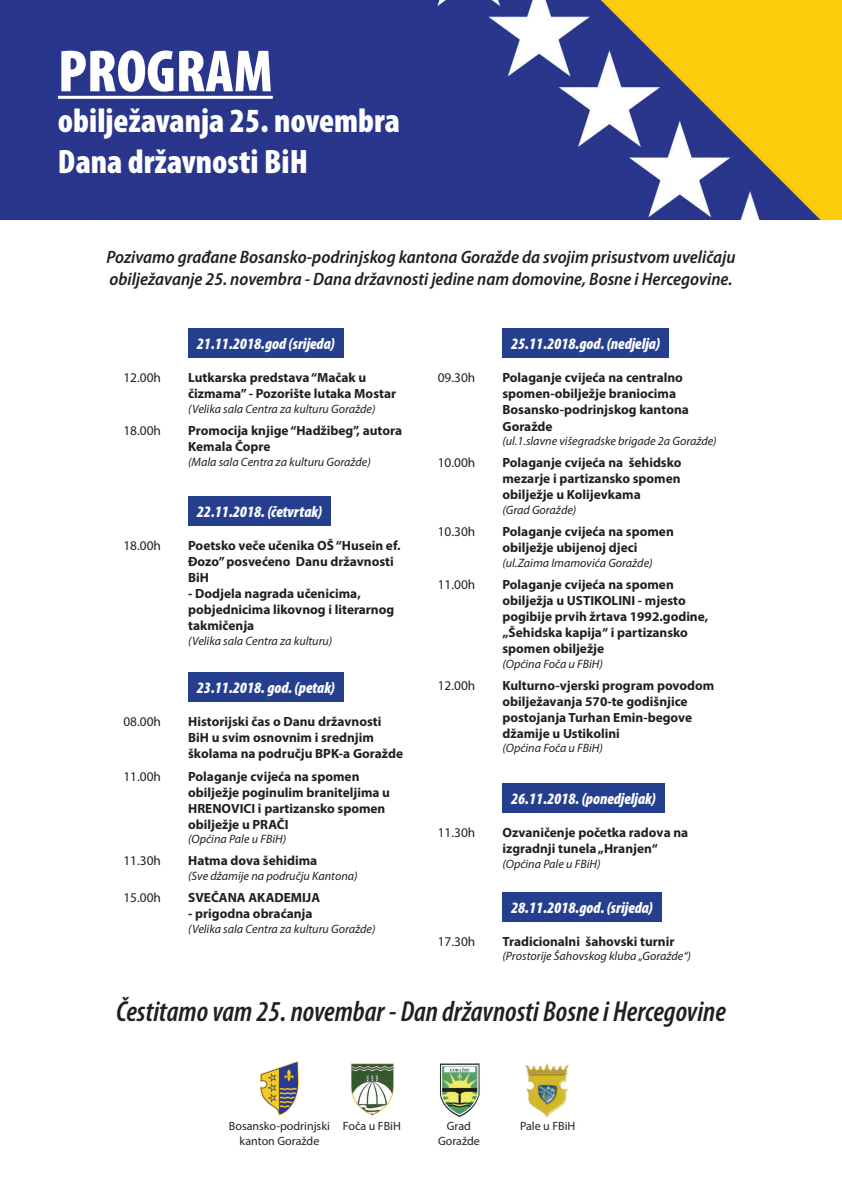
<style>
.page{position:relative;width:842px;height:1191px;background:#fff}
.page>*{position:absolute;margin:0;border:0;box-sizing:border-box;transform-origin:0 0}
.t1{font:900 condensed 60px "Myriad Pro";color:#fff}
.t2{font:900 condensed 34px/40.8px "Myriad Pro";color:#fff}
.t3{font:italic 600 condensed 29px "Myriad Pro";color:#231f20}
.t4{font:italic 600 semi-condensed 18px/21.6px "Myriad Pro";color:#231f20}
.t5{font:italic 900 condensed 15.9px "Myriad Pro";color:#fff}
.t6{font:700 13.4px/16px "Myriad Pro";color:#231f20}
.t7{font:13.4px "Myriad Pro";color:#231f20}
.t8{font:italic 12.1px "Myriad Pro";color:#231f20}
.t9{font:12px/14.4px "Myriad Pro";color:#231f20;text-align:center}
</style>
<div class="page">
<div style="left:188px;top:329px;width:156px;height:29px;background:#253f8e"></div>
<div style="left:188px;top:496px;width:143px;height:29px;background:#253f8e"></div>
<div style="left:188px;top:672px;width:155px;height:30px;background:#253f8e"></div>
<div style="left:502px;top:329px;width:167px;height:29px;background:#253f8e"></div>
<div style="left:502px;top:783px;width:162px;height:29px;background:#253f8e"></div>
<div style="left:502px;top:892px;width:159px;height:29px;background:#253f8e"></div>
<img style="left:260px;top:1061px;width:309px;height:57px">
<img style="left:0;top:0;width:842px;height:220px">
<hr style="left:58px;top:96px;width:215px;height:3px;background:#fff">
<h1 class="t1" style="left:58px;top:33px;width:216px">PROGRAM</h1>
<h2 class="t2" style="left:58px;top:99px;width:343px">obilježavanja 25. novembra<br>Dana državnosti BiH</h2>
<h3 class="t4" style="left:106px;top:246px;width:631px">Pozivamo građane Bosansko-podrinjskog kantona Goražde da svojim prisustvom uveličaju obilježavanje 25. novembra - Dana državnosti jedine nam domovine, Bosne i Hercegovine.</h3>
<p class="t5" style="left:197px;top:334px;width:140px">21.11.2018.god (srijeda)</p>
<p class="t7" style="left:123px;top:369px;width:39px">12.00h</p>
<p class="t6" style="left:188px;top:369px;width:209px">Lutkarska predstava “Mačak u čizmama” - Pozorište lutaka Mostar</p>
<p class="t8" style="left:188px;top:401px;width:189px">(Velika sala Centra za kulturu Goražde)</p>
<p class="t7" style="left:123px;top:422px;width:39px">18.00h</p>
<p class="t6" style="left:188px;top:422px;width:215px">Promocija knjige “Hadžibeg”, autora<br>Kemala Čopre</p>
<p class="t8" style="left:188px;top:454px;width:184px">(Mala sala Centra za kulturu Goražde)</p>
<p class="t5" style="left:197px;top:501px;width:127px">22.11.2018. (četvrtak)</p>
<p class="t7" style="left:123px;top:537px;width:39px">18.00h</p>
<p class="t6" style="left:188px;top:537px;width:214px">Poetsko veče učenika OŠ “Husein ef.<br>Đozo” posvećeno Danu državnosti<br>BiH</p>
<p class="t6" style="left:188px;top:585px;width:208px">- Dodjela nagrada učenicima, pobjednicima likovnog i literarnog takmičenja</p>
<p class="t8" style="left:188px;top:633px;width:146px">(Velika sala Centra za kulturu)</p>
<p class="t5" style="left:197px;top:677px;width:140px">23.11.2018. god. (petak)</p>
<p class="t7" style="left:123px;top:713px;width:39px">08.00h</p>
<p class="t6" style="left:188px;top:713px;width:216px">Historijski čas o Danu državnosti<br>BiH u svim osnovnim i srednjim školama na području BPK-a Goražde</p>
<p class="t7" style="left:123px;top:768px;width:39px">11.00h</p>
<p class="t6" style="left:188px;top:767px;width:203px">Polaganje cvijeća na spomen obilježje poginulim braniteljima u<br>HRENOVICI i partizansko spomen obilježje u PRAČI</p>
<p class="t8" style="left:188px;top:831px;width:100px">(Općina Pale u FBiH)</p>
<p class="t7" style="left:123px;top:852px;width:39px">11.30h</p>
<p class="t6" style="left:188px;top:852px;width:131px">Hatma dova šehidima</p>
<p class="t8" style="left:188px;top:868px;width:171px">(Sve džamije na području Kantona)</p>
<p class="t7" style="left:123px;top:889px;width:39px">15.00h</p>
<p class="t6" style="left:188px;top:889px;width:134px">SVEČANA AKADEMIJA</p>
<p class="t6" style="left:188px;top:905px;width:126px">- prigodna obraćanja</p>
<p class="t8" style="left:188px;top:921px;width:189px">(Velika sala Centra za kulturu Goražde)</p>
<p class="t5" style="left:511px;top:334px;width:151px">25.11.2018.god. (nedjelja)</p>
<p class="t7" style="left:438px;top:369px;width:39px">09.30h</p>
<p class="t6" style="left:502px;top:369px;width:188px">Polaganje cvijeća na centralno spomen-obilježje braniocima<br>Bosansko-podrinjskog kantona<br>Goražde</p>
<p class="t8" style="left:502px;top:433px;width:216px">(ul.1.slavne višegradske brigade 2a Goražde)</p>
<p class="t7" style="left:438px;top:454px;width:39px">10.00h</p>
<p class="t6" style="left:502px;top:454px;width:181px;text-align:justify">Polaganje cvijeća na šehidsko mezarje i partizansko spomen obilježje u Kolijevkama</p>
<p class="t8" style="left:502px;top:502px;width:75px">(Grad Goražde)</p>
<p class="t7" style="left:438px;top:523px;width:39px">10.30h</p>
<p class="t6" style="left:502px;top:523px;width:173px">Polaganje cvijeća na spomen obilježje ubijenoj djeci</p>
<p class="t8" style="left:502px;top:555px;width:152px">(ul.Zaima Imamovića Goražde)</p>
<p class="t7" style="left:438px;top:576px;width:39px">11.00h</p>
<p class="t6" style="left:502px;top:576px;width:207px">Polaganje cvijeća na spomen obilježja u USTIKOLINI - mjesto pogibije prvih žrtava 1992.godine, „Šehidska kapija“ i partizansko spomen obilježje</p>
<p class="t8" style="left:502px;top:656px;width:102px">(Općina Foča u FBiH)</p>
<p class="t7" style="left:438px;top:677px;width:39px">12.00h</p>
<p class="t6" style="left:502px;top:677px;width:213px">Kulturno-vjerski program povodom obilježavanja 570-te godišnjice postojanja Turhan Emin-begove džamije u Ustikolini</p>
<p class="t8" style="left:502px;top:741px;width:102px">(Općina Foča u FBiH)</p>
<p class="t5" style="left:511px;top:788px;width:146px">26.11.2018. (ponedjeljak)</p>
<p class="t7" style="left:438px;top:824px;width:39px">11.30h</p>
<p class="t6" style="left:502px;top:824px;width:187px">Ozvaničenje početka radova na izgradnji tunela „Hranjen“</p>
<p class="t8" style="left:502px;top:856px;width:100px">(Općina Pale u FBiH)</p>
<p class="t5" style="left:511px;top:897px;width:144px">28.11.2018.god. (srijeda)</p>
<p class="t7" style="left:438px;top:933px;width:39px">17.30h</p>
<p class="t6" style="left:502px;top:932px;width:174px">Tradicionalni šahovski turnir</p>
<p class="t8" style="left:502px;top:948px;width:190px">(Prostorije Šahovskog kluba „Goražde“)</p>
<h3 class="t3" style="left:116px;top:994px;width:611px">Čestitamo vam 25. novembar - Dan državnosti Bosne i Hercegovine</h3>
<p class="t9" style="left:229px;top:1119px;width:103px">Bosansko-podrinjski kanton Goražde</p>
<p class="t9" style="left:343px;top:1119px;width:59px">Foča u FBiH</p>
<p class="t9" style="left:438px;top:1119px;width:43px">Grad<br>Goražde</p>
<p class="t9" style="left:520px;top:1119px;width:57px">Pale u FBiH</p>
</div>
